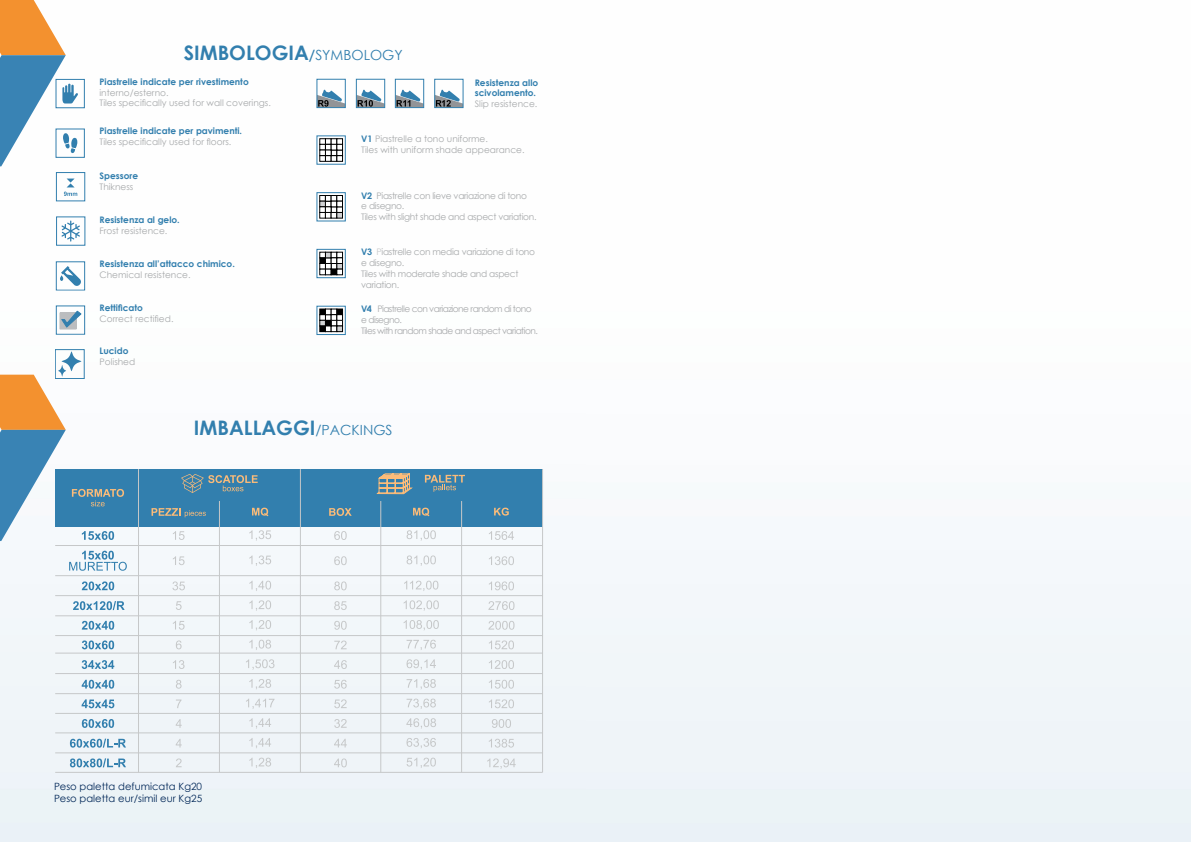
<style>
.page{position:relative;width:1191px;height:842px;background:#fff}
.page>*{position:absolute;margin:0;border:0;box-sizing:border-box;transform-origin:0 0}
.t1{font:700 20px "Century Gothic";color:#327fae}
.t2{font:10px/12px "Century Gothic";color:#002657}
.t3{font:9px/10.8px "Century Gothic";color:#a7a9ab}
.t4{font:9px/10.8px "Century Gothic";letter-spacing:-.03em;color:#a7a9ab}
.t5{font:700 9px/10.8px "Century Gothic";color:#327fae}
.t6{font:9px/10.8px "Century Gothic";letter-spacing:-.06em;color:#a7a9ab}
.s1{font-size:14px}
.s2{font-weight:400;font-size:14px}
.s3{font-weight:700;color:#327fae}
.s4{color:#c6c8ca}
</style>
<div class="page">
<img style="left:0;top:78px;width:587px;height:764px">
<div style="left:60px;top:313px;width:16px;height:16px;border:1px solid #bbbdbf"></div>
<svg style="left:61px;top:310px;width:21px;height:18px"></svg>
<div style="left:56px;top:306px;width:29px;height:29px;border:1px solid #327fae"></div>
<div style="left:56px;top:217px;width:29px;height:29px;border:1px solid #327fae"></div>
<svg style="left:61px;top:221px;width:19px;height:21px"></svg>
<div style="left:56px;top:129px;width:29px;height:29px;border:1px solid #327fae"></div>
<div style="left:56px;top:79px;width:29px;height:29px;border:1px solid #327fae"></div>
<svg style="left:0;top:0;width:78px;height:166px"></svg>
<div style="left:356px;top:79px;width:29px;height:29px;border:1px solid #327fae"></div>
<svg style="left:356px;top:90px;width:29px;height:18px"></svg>
<div style="left:395px;top:79px;width:29px;height:29px;border:1px solid #327fae"></div>
<svg style="left:395px;top:90px;width:29px;height:18px"></svg>
<div style="left:317px;top:79px;width:28px;height:29px;border:1px solid #327fae"></div>
<svg style="left:317px;top:90px;width:28px;height:18px"></svg>
<div style="left:434px;top:79px;width:29px;height:29px;border:1px solid #327fae"></div>
<svg style="left:435px;top:90px;width:28px;height:18px"></svg>
<div style="left:56px;top:172px;width:29px;height:29px;border:1px solid #327fae"></div>
<svg style="left:64px;top:179px;width:13px;height:17px"></svg>
<svg style="left:320px;top:139px;width:23px;height:22px"></svg>
<svg style="left:320px;top:195px;width:22px;height:23px"></svg>
<div style="left:317px;top:249px;width:28px;height:29px;border:1px solid #327fae"></div>
<svg style="left:320px;top:252px;width:23px;height:23px"></svg>
<svg style="left:320px;top:309px;width:23px;height:23px"></svg>
<div style="left:56px;top:261px;width:29px;height:29px;border:1px solid #327fae"></div>
<svg style="left:60px;top:266px;width:21px;height:20px"></svg>
<div style="left:55px;top:469px;width:487px;height:57px;background:#327fae"></div>
<svg style="left:181px;top:474px;width:77px;height:19px"></svg>
<svg style="left:425px;top:475px;width:40px;height:17px"></svg>
<svg style="left:376px;top:473px;width:37px;height:21px"></svg>
<hr style="left:138px;top:469px;width:1px;height:303px;background:#c6c8c9">
<hr style="left:219px;top:501px;width:1px;height:271px;background:#c6c8c9">
<hr style="left:380px;top:501px;width:1px;height:271px;background:#c6c8c9">
<hr style="left:461px;top:501px;width:1px;height:271px;background:#c6c8c9">
<hr style="left:300px;top:469px;width:1px;height:303px;background:#c6c8c9">
<hr style="left:542px;top:469px;width:1px;height:303px;background:#c6c8c9">
<svg style="left:252px;top:508px;width:16px;height:8px"></svg>
<hr style="left:55px;top:545px;width:487px;height:1px;background:#c6c8c9">
<hr style="left:55px;top:575px;width:487px;height:1px;background:#c6c8c9">
<hr style="left:55px;top:595px;width:487px;height:1px;background:#c6c8c9">
<hr style="left:55px;top:615px;width:487px;height:1px;background:#c6c8c9">
<hr style="left:55px;top:635px;width:487px;height:1px;background:#c6c8c9">
<hr style="left:55px;top:653px;width:487px;height:1px;background:#c6c8c9">
<hr style="left:55px;top:673px;width:487px;height:1px;background:#c6c8c9">
<hr style="left:55px;top:693px;width:487px;height:1px;background:#c6c8c9">
<hr style="left:55px;top:713px;width:487px;height:1px;background:#c6c8c9">
<hr style="left:55px;top:752px;width:487px;height:1px;background:#c6c8c9">
<hr style="left:55px;top:732px;width:487px;height:1px;background:#c6c8c9">
<hr style="left:55px;top:772px;width:487px;height:1px;background:#c6c8c9">
<svg style="left:151px;top:508px;width:55px;height:9px"></svg>
<svg style="left:0;top:349px;width:124px;height:192px"></svg>
<svg style="left:82px;top:581px;width:32px;height:9px"></svg>
<svg style="left:82px;top:621px;width:32px;height:9px"></svg>
<svg style="left:73px;top:601px;width:52px;height:9px"></svg>
<svg style="left:82px;top:640px;width:32px;height:9px"></svg>
<svg style="left:82px;top:660px;width:32px;height:9px"></svg>
<svg style="left:82px;top:699px;width:32px;height:9px"></svg>
<svg style="left:82px;top:680px;width:32px;height:9px"></svg>
<svg style="left:82px;top:719px;width:32px;height:9px"></svg>
<svg style="left:70px;top:739px;width:56px;height:9px"></svg>
<svg style="left:69px;top:551px;width:58px;height:20px"></svg>
<svg style="left:70px;top:758px;width:56px;height:9px"></svg>
<svg style="left:173px;top:531px;width:12px;height:9px"></svg>
<svg style="left:173px;top:556px;width:12px;height:9px"></svg>
<svg style="left:172px;top:581px;width:13px;height:9px"></svg>
<svg style="left:176px;top:601px;width:6px;height:9px"></svg>
<svg style="left:173px;top:621px;width:12px;height:9px"></svg>
<svg style="left:176px;top:640px;width:6px;height:9px"></svg>
<svg style="left:173px;top:660px;width:11px;height:9px"></svg>
<svg style="left:176px;top:699px;width:5px;height:9px"></svg>
<svg style="left:176px;top:719px;width:6px;height:9px"></svg>
<svg style="left:413px;top:508px;width:16px;height:8px"></svg>
<svg style="left:494px;top:508px;width:15px;height:8px"></svg>
<svg style="left:249px;top:530px;width:22px;height:11px"></svg>
<svg style="left:249px;top:555px;width:22px;height:11px"></svg>
<svg style="left:249px;top:581px;width:22px;height:10px"></svg>
<svg style="left:249px;top:600px;width:22px;height:11px"></svg>
<svg style="left:249px;top:620px;width:22px;height:10px"></svg>
<svg style="left:249px;top:640px;width:22px;height:10px"></svg>
<svg style="left:246px;top:659px;width:28px;height:11px"></svg>
<svg style="left:246px;top:699px;width:28px;height:10px"></svg>
<svg style="left:249px;top:718px;width:22px;height:11px"></svg>
<svg style="left:406px;top:530px;width:30px;height:11px"></svg>
<svg style="left:406px;top:555px;width:30px;height:11px"></svg>
<svg style="left:404px;top:581px;width:34px;height:10px"></svg>
<svg style="left:403px;top:600px;width:36px;height:11px"></svg>
<svg style="left:403px;top:620px;width:36px;height:10px"></svg>
<svg style="left:406px;top:640px;width:30px;height:10px"></svg>
<svg style="left:406px;top:659px;width:30px;height:11px"></svg>
<svg style="left:406px;top:699px;width:30px;height:10px"></svg>
<svg style="left:406px;top:718px;width:30px;height:11px"></svg>
<svg style="left:489px;top:531px;width:25px;height:9px"></svg>
<svg style="left:489px;top:556px;width:25px;height:9px"></svg>
<svg style="left:489px;top:581px;width:25px;height:9px"></svg>
<svg style="left:488px;top:601px;width:26px;height:9px"></svg>
<svg style="left:488px;top:621px;width:26px;height:9px"></svg>
<svg style="left:489px;top:640px;width:25px;height:9px"></svg>
<svg style="left:489px;top:660px;width:25px;height:9px"></svg>
<svg style="left:489px;top:699px;width:25px;height:9px"></svg>
<svg style="left:492px;top:719px;width:19px;height:9px"></svg>
<svg style="left:329px;top:508px;width:23px;height:8px"></svg>
<svg style="left:334px;top:531px;width:13px;height:9px"></svg>
<svg style="left:334px;top:556px;width:13px;height:9px"></svg>
<svg style="left:334px;top:581px;width:13px;height:9px"></svg>
<svg style="left:334px;top:601px;width:13px;height:9px"></svg>
<svg style="left:334px;top:621px;width:13px;height:9px"></svg>
<svg style="left:334px;top:640px;width:12px;height:9px"></svg>
<svg style="left:334px;top:660px;width:13px;height:9px"></svg>
<svg style="left:334px;top:699px;width:13px;height:9px"></svg>
<svg style="left:334px;top:719px;width:13px;height:9px"></svg>
<svg style="left:176px;top:680px;width:6px;height:9px"></svg>
<svg style="left:249px;top:679px;width:22px;height:10px"></svg>
<svg style="left:406px;top:679px;width:30px;height:10px"></svg>
<svg style="left:489px;top:680px;width:25px;height:9px"></svg>
<svg style="left:334px;top:680px;width:13px;height:9px"></svg>
<svg style="left:176px;top:739px;width:6px;height:8px"></svg>
<svg style="left:249px;top:738px;width:22px;height:10px"></svg>
<svg style="left:406px;top:738px;width:30px;height:10px"></svg>
<svg style="left:489px;top:739px;width:25px;height:9px"></svg>
<svg style="left:334px;top:739px;width:13px;height:8px"></svg>
<svg style="left:176px;top:758px;width:6px;height:9px"></svg>
<svg style="left:249px;top:758px;width:22px;height:10px"></svg>
<svg style="left:406px;top:758px;width:30px;height:10px"></svg>
<svg style="left:487px;top:758px;width:29px;height:11px"></svg>
<svg style="left:334px;top:758px;width:13px;height:9px"></svg>
<h1 class="t1" style="left:184px;top:38px;width:221px">SIMBOLOGIA<span class="s1">/</span><span class="s2">SYMBOLOGY</span></h1>
<p class="t5" style="left:99px;top:76px;width:151px">Piastrelle indicate per rivestimento</p>
<p class="t3" style="left:99px;top:87px;width:173px">interno/esterno.<br>Tiles specifically used for wall coverings.</p>
<p class="t5" style="left:99px;top:125px;width:144px">Piastrelle indicate per pavimenti.</p>
<p class="t3" style="left:99px;top:136px;width:133px">Tiles specifically used for floors.</p>
<p class="t5" style="left:99px;top:170px;width:40px">Spessore</p>
<p class="t3" style="left:99px;top:181px;width:35px">Thikness</p>
<p class="t5" style="left:99px;top:214px;width:82px">Resistenza al gelo.</p>
<p class="t3" style="left:99px;top:225px;width:69px">Frost resistence.</p>
<p class="t5" style="left:99px;top:258px;width:137px">Resistenza all’attacco chimico.</p>
<p class="t3" style="left:99px;top:269px;width:93px">Chemical resistence.</p>
<p class="t5" style="left:99px;top:302px;width:45px">Rettificato</p>
<p class="t3" style="left:99px;top:313px;width:75px">Correct rectified.</p>
<p class="t5" style="left:99px;top:345px;width:30px">Lucido</p>
<p class="t3" style="left:99px;top:356px;width:37px">Polished</p>
<p class="t5" style="left:475px;top:77px;width:65px">Resistenza allo scivolamento.</p>
<p class="t3" style="left:475px;top:98px;width:64px">Slip resistence.</p>
<p class="t3" style="left:361px;top:133px;width:165px"><span class="s3">V1</span> Piastrelle a tono uniforme.<br>Tiles with uniform shade appearance.</p>
<p class="t4" style="left:361px;top:190px;width:177px"><span class="s3">V2</span> Piastrelle con lieve variazione di tono<br>e disegno.<br>Tiles with slight shade and aspect variation.</p>
<p class="t4" style="left:361px;top:247px;width:175px"><span class="s3">V3</span> <span class="s4">P</span>iastrelle con media variazione di tono e disegno.<br>Tiles with moderate shade and aspect variation.</p>
<p class="t6" style="left:361px;top:303px;width:178px"><span class="s3">V4</span> Piastrelle con variazione random di tono e disegno.<br>Tiles with random shade and aspect variation.</p>
<h1 class="t1" style="left:194px;top:412px;width:200px">IMBALLAGGI<span class="s2">/PACKINGS</span></h1>
<p class="t2" style="left:54px;top:780px;width:150px">Peso paletta defumicata Kg20<br>Peso paletta eur/simil eur Kg25</p>
</div>
